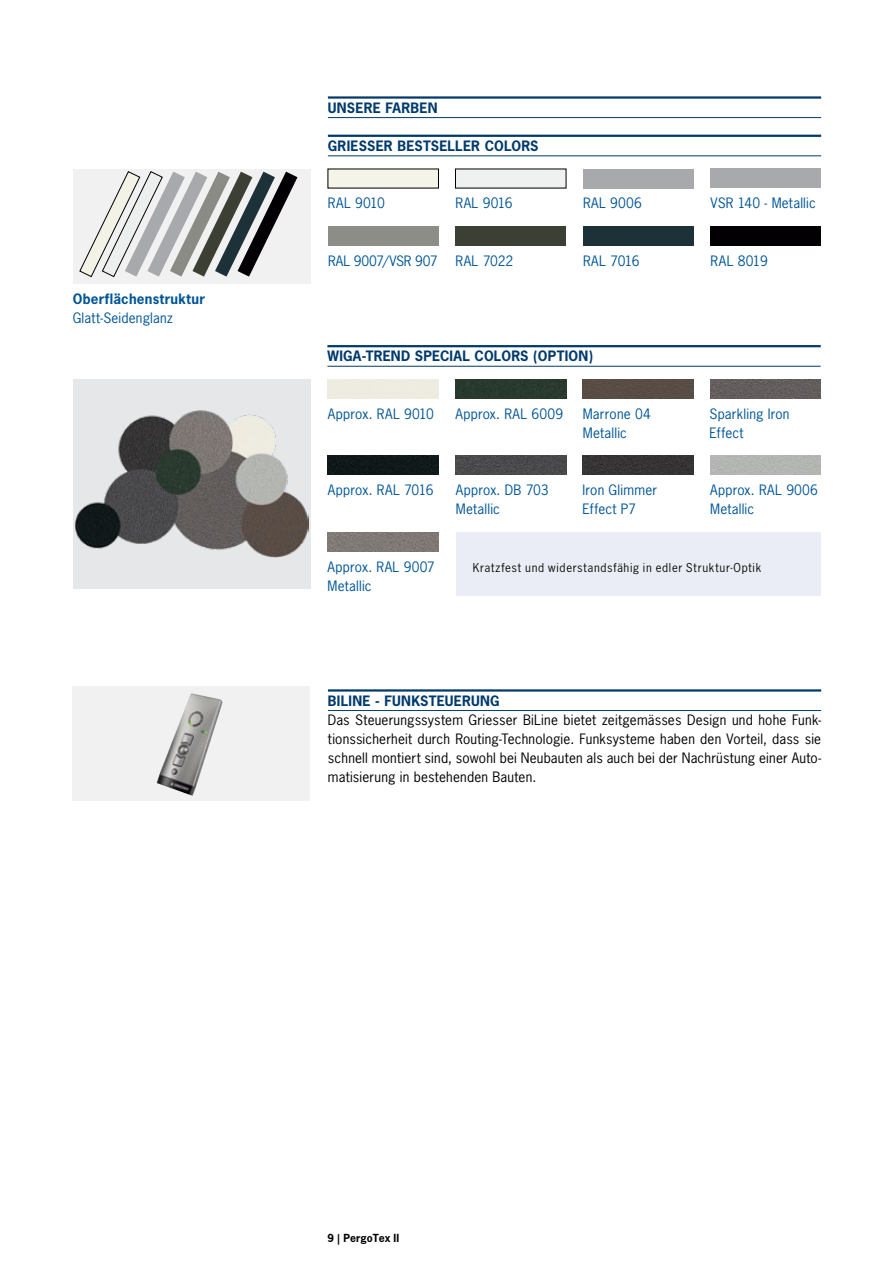
<style>
.page{position:relative;width:893px;height:1263px;background:#fff}
.page>*{position:absolute;margin:0;border:0;box-sizing:border-box;transform-origin:0 0}
.t1{font:13.5px/19.2px "News Gothic";letter-spacing:.015em;color:#000;text-align:justify}
.t2{font:13.5px/19.2px "News Gothic";letter-spacing:.015em;color:#005596}
.t3{font:700 13.5px "News Gothic";letter-spacing:.015em;color:#003a6d}
.t4{font:700 13.5px "News Gothic";letter-spacing:.02em;color:#005596}
.t5{font:13.5px "News Gothic";letter-spacing:-.01em;color:#005596}
.t6{font:12.75px "News Gothic BQ";letter-spacing:.055em;color:#000}
.t7{font:700 10.5px "News Gothic";color:#000}
</style>
<div class="page">
<div style="left:73px;top:686px;width:237px;height:115px;background:#f1f1f2"></div>
<img style="left:157px;top:693px;width:66px;height:103px">
<div style="left:73px;top:169px;width:237px;height:115px;background:#f1f1f2"></div>
<svg style="left:80px;top:171px;width:217px;height:106px"></svg>
<div style="left:583px;top:169px;width:111px;height:19px;background:#a7a9ac"></div>
<div style="left:711px;top:226px;width:110px;height:19px;background:#030004"></div>
<div style="left:583px;top:226px;width:111px;height:19px;background:#1c3238"></div>
<div style="left:455px;top:226px;width:111px;height:19px;background:#3c3f34"></div>
<div style="left:711px;top:169px;width:110px;height:19px;background:#a7a9ac"></div>
<div style="left:73px;top:379px;width:237px;height:210px;background:#e6e7e8"></div>
<img style="left:75px;top:410px;width:233px;height:147px">
<img style="left:456px;top:456px;width:110px;height:19px">
<div style="left:583px;top:456px;width:110px;height:19px;background:#353334"></div>
<div style="left:583px;top:379px;width:110px;height:19px;background:#594d45"></div>
<img style="left:710px;top:379px;width:110px;height:19px">
<div style="left:456px;top:379px;width:110px;height:19px;background:#283a2e"></div>
<div style="left:327px;top:456px;width:112px;height:19px;background:#10191a"></div>
<div style="left:710px;top:456px;width:110px;height:19px;background:#b4b6b2"></div>
<img style="left:327px;top:532px;width:112px;height:19px">
<hr style="left:328px;top:689px;width:493px;height:3px;background:#003a6d">
<hr style="left:328px;top:710px;width:493px;height:1px;background:#003a6d">
<hr style="left:328px;top:96px;width:493px;height:3px;background:#003a6d">
<hr style="left:328px;top:117px;width:493px;height:1px;background:#003a6d">
<hr style="left:328px;top:135px;width:493px;height:2px;background:#003a6d">
<hr style="left:328px;top:156px;width:493px;height:1px;background:#003a6d">
<hr style="left:327px;top:345px;width:494px;height:2px;background:#003a6d">
<hr style="left:327px;top:366px;width:494px;height:1px;background:#003a6d">
<div style="left:456px;top:532px;width:364px;height:64px;background:#eaedf5"></div>
<p class="t4" style="left:73px;top:290px;width:134px">Oberflächenstruktur</p>
<p class="t2" style="left:73px;top:308px;width:102px">Glatt-Seidenglanz</p>
<p class="t3" style="left:328px;top:99px;width:111px">UNSERE FARBEN</p>
<p class="t3" style="left:328px;top:137px;width:212px">GRIESSER BESTSELLER COLORS</p>
<p class="t2" style="left:328px;top:193px;width:59px">RAL 9010</p>
<p class="t2" style="left:455px;top:193px;width:59px">RAL 9016</p>
<p class="t2" style="left:583px;top:193px;width:60px">RAL 9006</p>
<p class="t2" style="left:711px;top:193px;width:107px">VSR 140 - Metallic</p>
<p class="t5" style="left:328px;top:252px;width:111px">RAL 9007/VSR 907</p>
<p class="t2" style="left:711px;top:251px;width:59px">RAL 8019</p>
<p class="t2" style="left:455px;top:251px;width:59px">RAL 7022</p>
<p class="t2" style="left:583px;top:251px;width:58px">RAL 7016</p>
<p class="t3" style="left:327px;top:347px;width:267px">WIGA-TREND SPECIAL COLORS (OPTION)</p>
<p class="t2" style="left:328px;top:404px;width:108px">Approx. RAL 9010</p>
<p class="t2" style="left:710px;top:404px;width:82px">Sparkling Iron<br>Effect</p>
<p class="t2" style="left:455px;top:404px;width:109px">Approx. RAL 6009</p>
<p class="t2" style="left:583px;top:404px;width:69px">Marrone 04<br>Metallic</p>
<p class="t2" style="left:328px;top:480px;width:107px">Approx. RAL 7016</p>
<p class="t2" style="left:456px;top:480px;width:94px">Approx. DB 703<br>Metallic</p>
<p class="t2" style="left:583px;top:480px;width:76px">Iron Glimmer<br>Effect P7</p>
<p class="t2" style="left:710px;top:480px;width:109px">Approx. RAL 9006<br>Metallic</p>
<p class="t2" style="left:328px;top:557px;width:109px">Approx. RAL 9007<br>Metallic</p>
<p class="t6" style="left:473px;top:560px;width:290px">Kratzfest und widerstandsfähig in edler Struktur-Optik</p>
<p class="t3" style="left:328px;top:692px;width:173px">BILINE - FUNKSTEUERUNG</p>
<p class="t1" style="left:328px;top:710px;width:495px">Das Steuerungssystem Griesser BiLine bietet zeitgemässes Design und hohe Funk&shy;tionssicherheit durch Routing-Technologie. Funksysteme haben den Vorteil, dass sie schnell montiert sind, sowohl bei Neubauten als auch bei der Nachrüstung einer Auto&shy;matisierung in bestehenden Bauten.</p>
<p class="t7" style="left:327px;top:1231px;width:73px">9 | PergoTex II</p>
</div>
